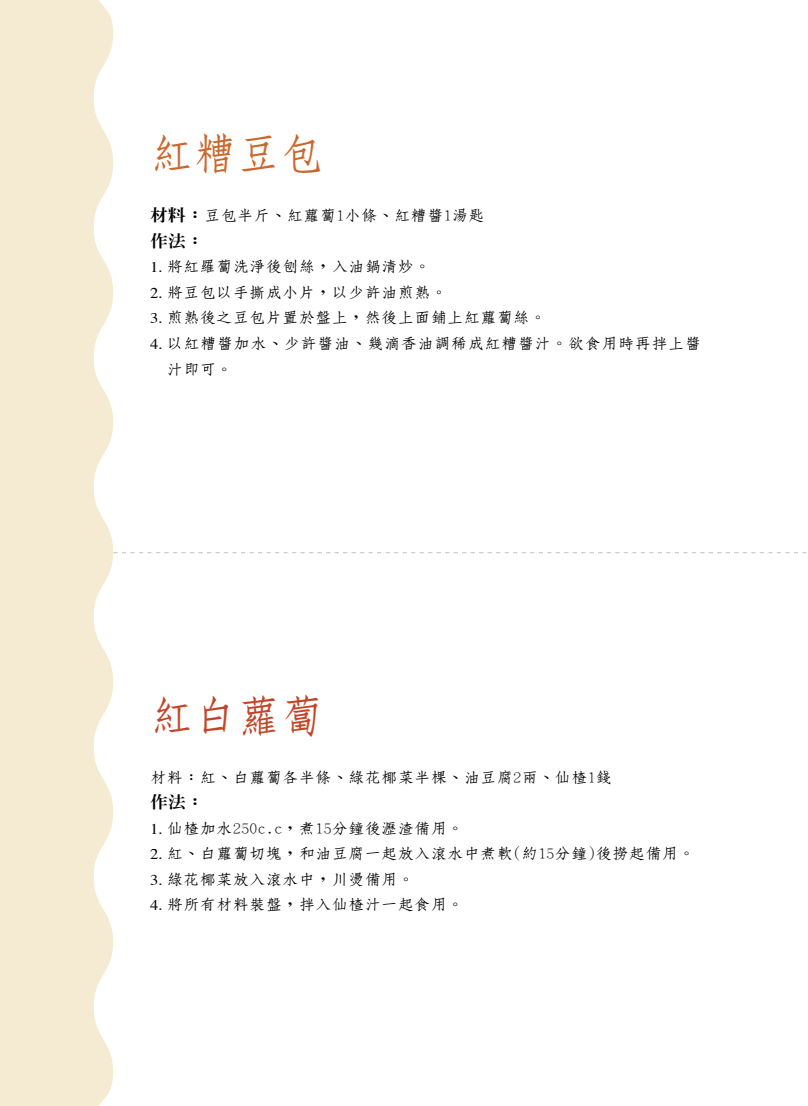
<style>
.page{position:relative;width:808px;height:1106px;background:#fff}
.page>*{position:absolute;margin:0;border:0;box-sizing:border-box;transform-origin:0 0}
.t1{font:700 43.5px "Nan Sung";color:#cb672b}
.t2{font:700 43.5px "Nan Sung";color:#c34528}
.t3{font:800 16.2px "Inn Ming";color:#000;scale:1.11 1}
.t4{font:700 14.85px/26.4px "Nan Sung";color:#000;scale:1.11 1}
.s1{font-family:"Inn Ming";font-weight:800;font-size:16.2px}
.s2{font-family:"Times";font-weight:400}
</style>
<div class="page">
<svg style="left:113px;top:552px;width:694px;height:1px"></svg>
<svg style="left:0;top:0;width:113px;height:1106px;background:#f5ecd6"></svg>
<h1 class="t1" style="left:150px;top:132px;width:175px">紅糟豆包</h1>
<p class="t4" style="left:150px;top:202px;width:303px"><span class="s1">材料：</span>豆包半斤、紅蘿蔔1小條、紅糟醬1湯匙</p>
<p class="t3" style="left:150px;top:232px;width:50px">作法：</p>
<p class="t4" style="left:150px;top:253px;width:254px"><span class="s2">1.</span> 將紅羅蔔洗淨後刨絲，入油鍋清炒。</p>
<p class="t4" style="left:150px;top:279px;width:269px"><span class="s2">2.</span> 將豆包以手撕成小片，以少許油煎熟。</p>
<p class="t4" style="left:150px;top:304px;width:358px"><span class="s2">3.</span> 煎熟後之豆包片置於盤上，然後上面鋪上紅蘿蔔絲。</p>
<p class="t4" style="left:167px;top:330px;width:483px;text-indent:-16px"><span class="s2">4.</span> 以紅糟醬加水、少許醬油、幾滴香油調稀成紅糟醬汁。欲食用時再拌上醬汁即可。</p>
<h1 class="t2" style="left:150px;top:693px;width:175px">紅白蘿蔔</h1>
<p class="t4" style="left:150px;top:764px;width:418px">材料： 紅、白蘿蔔各半條、綠花椰菜半棵、油豆腐2兩、仙楂1錢</p>
<p class="t3" style="left:150px;top:794px;width:50px">作法：</p>
<p class="t4" style="left:150px;top:815px;width:284px"><span class="s2">1.</span> 仙楂加水250c.c，煮15分鐘後瀝渣備用。</p>
<p class="t4" style="left:150px;top:840px;width:492px"><span class="s2">2.</span> 紅、白蘿蔔切塊，和油豆腐一起放入滾水中煮軟(約15分鐘)後撈起備用。</p>
<p class="t4" style="left:150px;top:866px;width:239px"><span class="s2">3.</span> 綠花椰菜放入滾水中，川燙備用。</p>
<p class="t4" style="left:150px;top:891px;width:284px"><span class="s2">4.</span> 將所有材料裝盤，拌入仙楂汁一起食用。</p>
</div>
